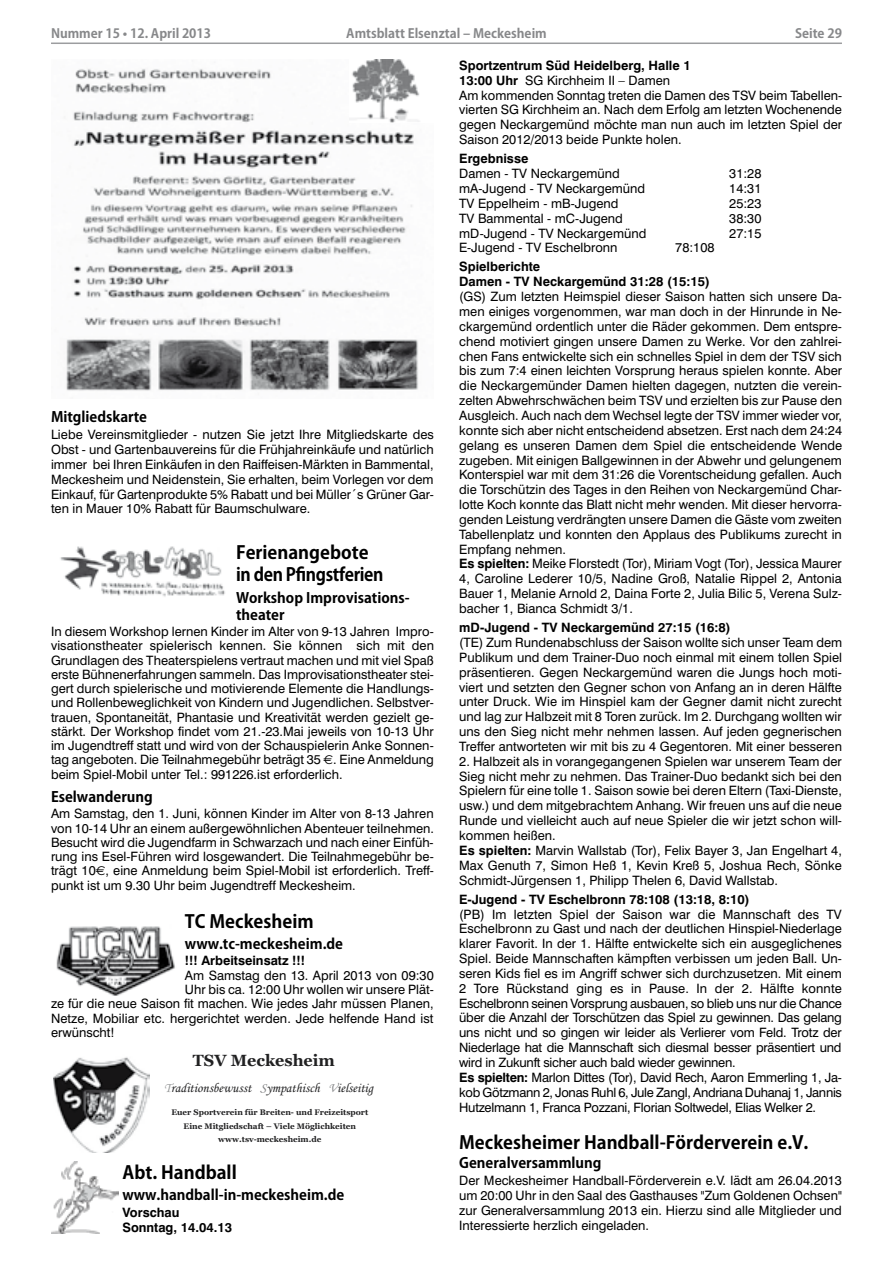
<style>
.page{position:relative;width:893px;height:1263px;background:#fff}
.page>*{position:absolute;margin:0;border:0;box-sizing:border-box;transform-origin:0 0}
.t1{font:700 18px/22.5px "Koz Go Pro";color:#000}
.t2{font:700 16.05px "Georgia";color:#212122}
.t3{font:700 14.25px/17.2px "Koz Go Pro";color:#000}
.t4{font:italic 13.5px "Monotype Corsiva";color:#212122}
.t5{font:12.9px/14.9px "Swiss 721 BT";color:#000;text-align:justify}
.t6{font:700 12.9px/14.9px "Swiss 721 BT";color:#000}
.t7{font:700 12.75px "Koz Go Pro";color:#87888a}
.t8{font:700 8.1px/13.8px "Georgia";color:#212122;text-align:center}
.s1{font-weight:700}
.s2{font-family:"Euro Sans"}
.s3{color:#949697}
.s4{color:#818284}
</style>
<div class="page">
<hr style="left:51px;top:43px;width:791px;height:1px;background:#9c9d9f">
<img style="left:66px;top:69px;width:353px;height:322px">
<img style="left:349px;top:60px;width:71px;height:63px">
<img style="left:60px;top:546px;width:165px;height:51px">
<img style="left:56px;top:926px;width:119px;height:69px">
<img style="left:53px;top:1057px;width:97px;height:96px">
<img style="left:51px;top:1162px;width:68px;height:71px">
<p class="t7" style="left:51px;top:25px;width:162px">Nummer 15 • 12. April 2013</p>
<p class="t7" style="left:795px;top:25px;width:48px">Seite 29</p>
<p class="t5" style="left:459px;top:58px;width:384px;text-align:left"><span class="s1">Sportzentrum Süd Heidelberg, Halle 1<br>13:00 Uhr</span> SG Kirchheim II – Damen<br>Am kommenden Sonntag treten die Damen des TSV beim Tabellen&shy;vierten SG Kirchheim an. Nach dem Erfolg am letzten Wochenende gegen Neckargemünd möchte man nun auch im letzten Spiel der Saison 2012/2013 beide Punkte holen.</p>
<p class="t6" style="left:459px;top:151px;width:71px">Ergebnisse</p>
<p class="t5" style="left:459px;top:166px;width:162px">Damen - TV Neckargemünd</p>
<p class="t5" style="left:729px;top:166px;width:34px">31:28</p>
<p class="t5" style="left:459px;top:181px;width:188px">mA-Jugend - TV Neckargemünd</p>
<p class="t5" style="left:729px;top:181px;width:34px">14:31</p>
<p class="t5" style="left:459px;top:196px;width:161px">TV Eppelheim - mB-Jugend</p>
<p class="t5" style="left:729px;top:196px;width:34px">25:23</p>
<p class="t5" style="left:459px;top:211px;width:165px">TV Bammental - mC-Jugend</p>
<p class="t5" style="left:729px;top:211px;width:34px">38:30</p>
<p class="t5" style="left:459px;top:225px;width:189px">mD-Jugend - TV Neckargemünd</p>
<p class="t5" style="left:729px;top:225px;width:34px">27:15</p>
<p class="t5" style="left:459px;top:240px;width:160px">E-Jugend - TV Eschelbronn</p>
<p class="t5" style="left:675px;top:240px;width:41px">78:108</p>
<p class="t6" style="left:459px;top:259px;width:252px">Spielberichte<br>Damen - TV Neckargemünd 31:28 (15:15)</p>
<p class="t5" style="left:459px;top:289px;width:384px;text-align:left">(GS) Zum letzten Heimspiel dieser Saison hatten sich unsere Da&shy;men einiges vorgenommen, war man doch in der Hinrunde in Ne&shy;ckargemünd ordentlich unter die Räder gekommen. Dem entspre&shy;chend motiviert gingen unsere Damen zu Werke. Vor den zahlrei&shy;chen Fans entwickelte sich ein schnelles Spiel in dem der TSV sich bis zum 7:4 einen leichten Vorsprung heraus spielen konnte. Aber die Neckargemünder Damen hielten dagegen, nutzten die verein&shy;zelten Abwehrschwächen beim TSV und erzielten bis zur Pause den Ausgleich. Auch nach dem Wechsel legte der TSV immer wieder vor, konnte sich aber nicht entscheidend absetzen. Erst nach dem 24:24 gelang es unseren Damen dem Spiel die entscheidende Wende zugeben. Mit einigen Ballgewinnen in der Abwehr und gelungenem Konterspiel war mit dem 31:26 die Vorentscheidung gefallen. Auch die Torschützin des Tages in den Reihen von Neckargemünd Char&shy;lotte Koch konnte das Blatt nicht mehr wenden. Mit dieser hervorra&shy;genden Leistung verdrängten unsere Damen die Gäste vom zweiten Tabellenplatz und konnten den Applaus des Publikums zurecht in Empfang nehmen.<br><span class="s1">Es spielten:</span> Meike Florstedt (Tor), Miriam Vogt (Tor), Jessica Maurer 4, Caroline Lederer 10/5, Nadine Groß, Natalie Rippel 2, Antonia Bauer 1, Melanie Arnold 2, Daina Forte 2, Julia Bilic 5, Verena Sulz&shy;bacher 1, Bianca Schmidt 3/1.</p>
<p class="t6" style="left:459px;top:620px;width:273px">mD-Jugend - TV Neckargemünd 27:15 (16:8)</p>
<p class="t5" style="left:459px;top:635px;width:384px">(TE) Zum Rundenabschluss der Saison wollte sich unser Team dem Publikum und dem Trainer-Duo noch einmal mit einem tollen Spiel präsentieren. Gegen Neckargemünd waren die Jungs hoch moti&shy;viert und setzten den Gegner schon von Anfang an in deren Hälfte unter Druck. Wie im Hinspiel kam der Gegner damit nicht zurecht und lag zur Halbzeit mit 8 Toren zurück. Im 2. Durchgang wollten wir uns den Sieg nicht mehr nehmen lassen. Auf jeden gegnerischen Treffer antworteten wir mit bis zu 4 Gegentoren. Mit einer besseren</p>
<p class="t5" style="left:459px;top:754px;width:384px;text-align:left">2. Halbzeit als in vorangegangenen Spielen war unserem Team der Sieg nicht mehr zu nehmen. Das Trainer-Duo bedankt sich bei den Spielern für eine tolle 1. Saison sowie bei deren Eltern (Taxi-Dienste, usw.) und dem mitgebrachtem Anhang. Wir freuen uns auf die neue Runde und vielleicht auch auf neue Spieler die wir jetzt schon will&shy;kommen heißen.<br><span class="s1">Es spielten:</span> Marvin Wallstab (Tor), Felix Bayer 3, Jan Engelhart 4, Max Genuth 7, Simon Heß 1, Kevin Kreß 5, Joshua Rech, Sönke Schmidt-Jürgensen 1, Philipp Thelen 6, David Wallstab.</p>
<p class="t6" style="left:459px;top:891px;width:292px">E-Jugend - TV Eschelbronn 78:108 (13:18, 8:10)</p>
<p class="t5" style="left:459px;top:906px;width:384px;text-align:left">(PB) Im letzten Spiel der Saison war die Mannschaft des TV Eschelbronn zu Gast und nach der deutlichen Hinspiel-Niederlage klarer Favorit. In der 1. Hälfte entwickelte sich ein ausgeglichenes Spiel. Beide Mannschaften kämpften verbissen um jeden Ball. Un&shy;seren Kids fiel es im Angriff schwer sich durchzusetzen. Mit einem 2 Tore Rückstand ging es in Pause. In der 2. Hälfte konnte Eschelbronn seinen Vorsprung ausbauen, so blieb uns nur die Chance über die Anzahl der Torschützen das Spiel zu gewinnen. Das gelang uns nicht und so gingen wir leider als Verlierer vom Feld. Trotz der Niederlage hat die Mannschaft sich diesmal besser präsentiert und wird in Zukunft sicher auch bald wieder gewinnen.<br><span class="s1">Es spielten:</span> Marlon Dittes (Tor), David Rech, Aaron Emmerling 1, Ja&shy;kob Götzmann 2, Jonas Ruhl 6, Jule Zangl, Andriana Duhanaj 1, Jannis Hutzelmann 1, Franca Pozzani, Florian Soltwedel, Elias Welker 2.</p>
<h1 class="t1" style="left:459px;top:1132px;width:350px">Meckesheimer Handball-Förderverein e.V.</h1>
<p class="t3" style="left:459px;top:1155px;width:144px">Generalversammlung</p>
<p class="t5" style="left:459px;top:1173px;width:384px">Der Meckesheimer Handball-Förderverein e.V. lädt am 26.04.2013 um 20:00 Uhr in den Saal des Gasthauses "Zum Goldenen Ochsen" zur Generalversammlung 2013 ein. Hierzu sind alle Mitglieder und Interessierte herzlich eingeladen.</p>
<p class="t7" style="left:346px;top:25px;width:202px">Amtsblatt Elsenztal – Meckesheim</p>
<p class="t3" style="left:51px;top:409px;width:97px">Mitgliedskarte</p>
<p class="t5" style="left:51px;top:427px;width:384px">Liebe Vereinsmitglieder - nutzen Sie jetzt Ihre Mitgliedskarte des Obst - und Gartenbauvereins für die Frühjahreinkäufe und natürlich immer bei Ihren Einkäufen in den Raiffeisen-Märkten in Bammental, Meckesheim und Neidenstein, Sie erhalten, beim Vorlegen vor dem Einkauf, für Gartenprodukte 5% Rabatt und bei Müller´s Grüner Gar&shy;ten in Mauer 10% Rabatt für Baumschulware.</p>
<h1 class="t1" style="left:236px;top:542px;width:149px">Ferienangebote in den Pfingstferien</h1>
<p class="t3" style="left:236px;top:589px;width:175px">Workshop Improvisations&shy;theater</p>
<p class="t5" style="left:51px;top:624px;width:384px;line-height:14.2px">In diesem Workshop lernen Kinder im Alter von 9-13 Jahren Impro&shy;visationstheater spielerisch kennen. Sie können sich mit den Grundlagen des Theaterspielens vertraut machen und mit viel Spaß erste Bühnenerfahrungen sammeln. Das Improvisationstheater stei&shy;gert durch spielerische und motivierende Elemente die Handlungs&shy;und Rollenbeweglichkeit von Kindern und Jugendlichen. Selbstver&shy;trauen, Spontaneität, Phantasie und Kreativität werden gezielt ge&shy;stärkt. Der Workshop findet vom 21.-23.Mai jeweils von 10-13 Uhr im Jugendtreff statt und wird von der Schauspielerin Anke Sonnen&shy;tag angeboten. Die Teilnahmegebühr beträgt 35 <span class="s2">€</span>. Eine Anmeldung beim Spiel-Mobil unter Tel.: 991226.ist erforderlich.</p>
<p class="t3" style="left:51px;top:789px;width:103px">Eselwanderung</p>
<p class="t5" style="left:51px;top:806px;width:384px;line-height:14.4px">Am Samstag, den 1. Juni, können Kinder im Alter von 8-13 Jahren von 10-14 Uhr an einem außergewöhnlichen Abenteuer teilnehmen.<br>Besucht wird die Jugendfarm in Schwarzach und nach einer Einfüh&shy;rung ins Esel-Führen wird losgewandert. Die Teilnahmegebühr be&shy;trägt 10<span class="s2">€</span>, eine Anmeldung beim Spiel-Mobil ist erforderlich. Treff&shy;punkt ist um 9.30 Uhr beim Jugendtreff Meckesheim.</p>
<h1 class="t1" style="left:185px;top:911px;width:130px">TC Meckesheim</h1>
<p class="t3" style="left:185px;top:936px;width:160px">www.tc-meckesheim.de</p>
<p class="t6" style="left:185px;top:953px;width:122px">!!! Arbeitseinsatz !!!</p>
<p class="t5" style="left:185px;top:968px;width:250px">Am Samstag den 13. April 2013 von 09:30</p>
<p class="t5" style="left:185px;top:982px;width:250px">Uhr bis ca. 12:00 Uhr wollen wir unsere Plät-</p>
<p class="t5" style="left:51px;top:996px;width:384px">ze für die neue Saison fit machen. Wie jedes Jahr müssen Planen,</p>
<p class="t5" style="left:51px;top:1010px;width:384px">Netze, Mobiliar etc. hergerichtet werden. Jede helfende Hand ist</p>
<p class="t5" style="left:51px;top:1025px;width:65px">erwünscht!</p>
<p class="t2" style="left:193px;top:1050px;width:144px">TSV Meckesheim</p>
<p class="t4" style="left:164px;top:1078px;width:157px"><span class="s3">T</span>raditionsbewusst <span class="s4">S</span>ympathisch</p>
<p class="t4" style="left:329px;top:1078px;width:46px"><span class="s4">V</span>ielseitig</p>
<p class="t8" style="left:171px;top:1106px;width:198px">Euer Sportverein für Breiten- und Freizeitsport<br>Eine Mitgliedschaft – Viele Möglichkeiten www.tsv-meckesheim.de</p>
<h1 class="t1" style="left:122px;top:1162px;width:116px">Abt. Handball</h1>
<p class="t3" style="left:122px;top:1187px;width:223px">www.handball-in-meckesheim.de</p>
<p class="t6" style="left:122px;top:1205px;width:111px">Vorschau<br>Sonntag, 14.04.13</p>
</div>
